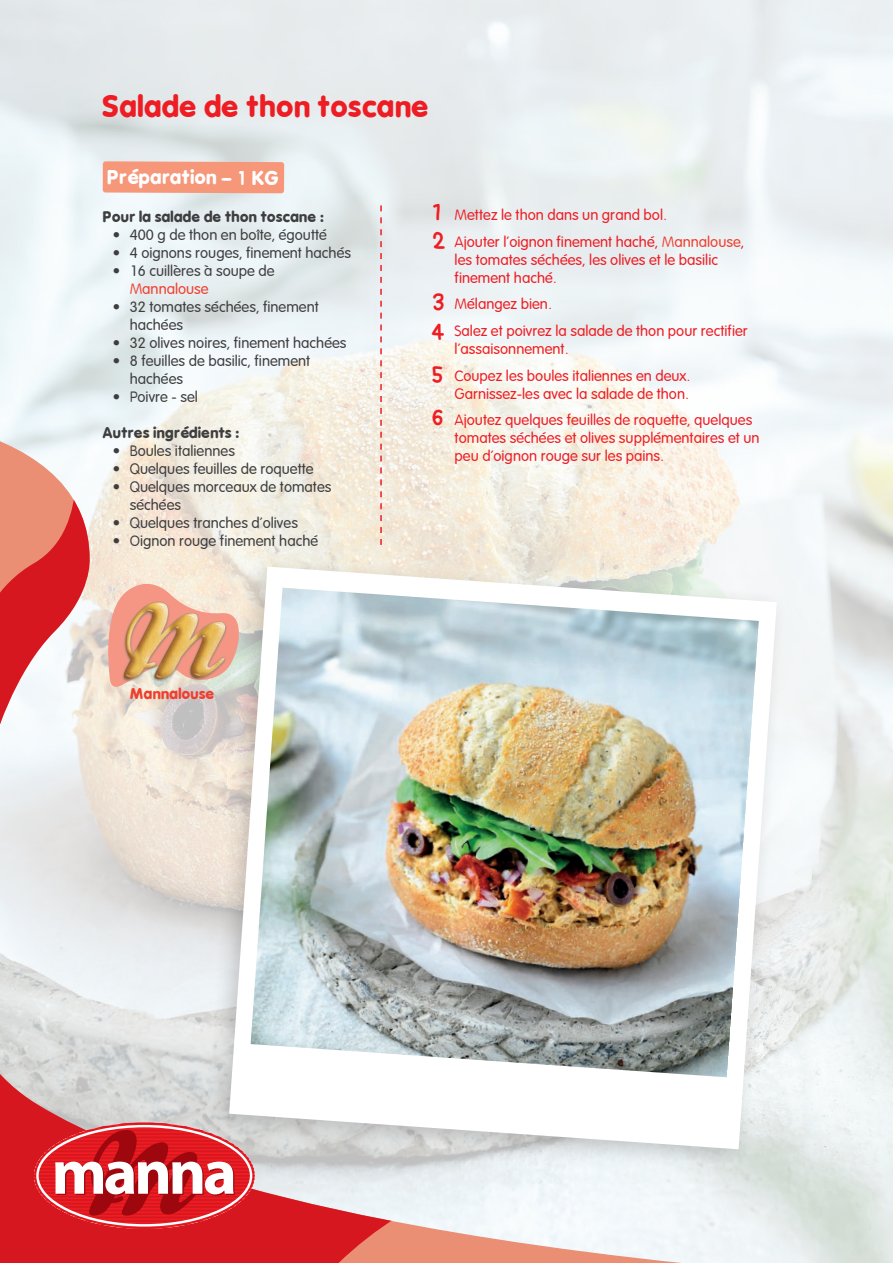
<style>
.page{position:relative;width:893px;height:1263px;background:#fff}
.page>*{position:absolute;margin:0;border:0;box-sizing:border-box;transform-origin:0 0}
.t1{font:700 30px "Vagabond";color:#ee1d23}
.t2{font:21px/28.7px "Back to School";color:#ee1d23}
.t3{font:700 19.5px "Vagabond";letter-spacing:-.005em;color:#fff}
.t4{font:15px/26.5px "Vagabond";color:#ee1d23}
.t5{font:15px/18px "Vagabond";color:#3e3e3f}
.t6{font:700 15px "Vagabond";color:#3e3e3f}
.t7{font:15px "Vagabond";color:#ef3e2e}
.t8{font:700 15px "Vagabond";color:#ef3e2e}
.s1{color:#ef3e2e}
</style>
<div class="page">
<img style="left:0;top:0;width:893px;height:1263px">
<hr style="left:892px;top:574px;width:1px;height:689px;background:#fff">
<div style="left:358px;top:197px;width:34px;height:368px;background:#231f20;opacity:.2"></div>
<svg style="left:380px;top:205px;width:2px;height:340px"></svg>
<div style="left:103px;top:161px;width:181px;height:32px;background:#f6977a"></div>
<svg style="left:493px;top:1059px;width:316px;height:204px;fill:#f0f6f8"></svg>
<svg style="left:0;top:1059px;width:493px;height:204px;background:#dc8182"></svg>
<svg style="left:0;top:403px;width:240px;height:372px"></svg>
<svg style="left:34px;top:1123px;width:221px;height:105px"></svg>
<div style="left:204px;top:555px;width:583px;height:618px;background:#231f20;opacity:.2"></div>
<svg style="left:229px;top:566px;width:548px;height:583px"></svg>
<img style="left:251px;top:588px;width:508px;height:489px">
<h1 class="t1" style="left:103px;top:86px;width:328px">Salade de thon toscane</h1>
<h3 class="t3" style="left:107px;top:164px;width:174px">Préparation – 1 KG</h3>
<p class="t6" style="left:103px;top:206px;width:223px">Pour la salade de thon toscane :</p>
<p class="t5" style="left:113px;top:226px;width:216px">• 400 g de thon en boîte, égoutté</p>
<p class="t5" style="left:113px;top:244px;width:240px">• 4 oignons rouges, finement hachés</p>
<p class="t5" style="left:113px;top:262px;width:163px">• 16 cuillères à soupe de</p>
<p class="t7" style="left:130px;top:282px;width:81px">Mannalouse</p>
<p class="t5" style="left:130px;top:298px;width:191px;text-indent:-17px">• 32 tomates séchées, finement hachées</p>
<p class="t5" style="left:113px;top:334px;width:235px">• 32 olives noires, finement hachées</p>
<p class="t5" style="left:130px;top:352px;width:182px;text-indent:-17px">• 8 feuilles de basilic, finement hachées</p>
<p class="t5" style="left:113px;top:388px;width:87px">• Poivre - sel</p>
<p class="t6" style="left:103px;top:422px;width:138px">Autres ingrédients :</p>
<p class="t5" style="left:113px;top:442px;width:124px">• Boules italiennes</p>
<p class="t5" style="left:113px;top:460px;width:202px">• Quelques feuilles de roquette</p>
<p class="t5" style="left:130px;top:478px;width:203px;text-indent:-17px">• Quelques morceaux de tomates séchées</p>
<p class="t5" style="left:113px;top:514px;width:187px">• Quelques tranches d’olives</p>
<p class="t5" style="left:113px;top:532px;width:207px">• Oignon rouge finement haché</p>
<h2 class="t2" style="left:433px;top:201px;width:13px">1<br>2</h2>
<h2 class="t2" style="left:432px;top:291px;width:14px;line-height:29.4px">3<br>4</h2>
<h2 class="t2" style="left:433px;top:356px;width:12px;line-height:42.9px">5<br>6</h2>
<p class="t4" style="left:455px;top:203px;width:291px">Mettez le thon dans un grand bol.<br>Ajouter l’oignon finement haché, <span class="s1">Mannalouse</span>,</p>
<p class="t4" style="left:455px;top:252px;width:265px;line-height:18px">les tomates séchées, les olives et le basilic finement haché.</p>
<p class="t4" style="left:455px;top:292px;width:295px">Mélangez bien.<br>Salez et poivrez la salade de thon pour rectifier</p>
<p class="t4" style="left:455px;top:337px;width:237px">l’assaisonnement.<br>Coupez les boules italiennes en deux.</p>
<p class="t4" style="left:455px;top:381px;width:299px">Garnissez-les avec la salade de thon.<br>Ajoutez quelques feuilles de roquette, quelques</p>
<p class="t4" style="left:455px;top:430px;width:307px;line-height:18px">tomates séchées et olives supplémentaires et un peu d’oignon rouge sur les pains.</p>
<p class="t8" style="left:130px;top:684px;width:86px">Mannalouse</p>
</div>
